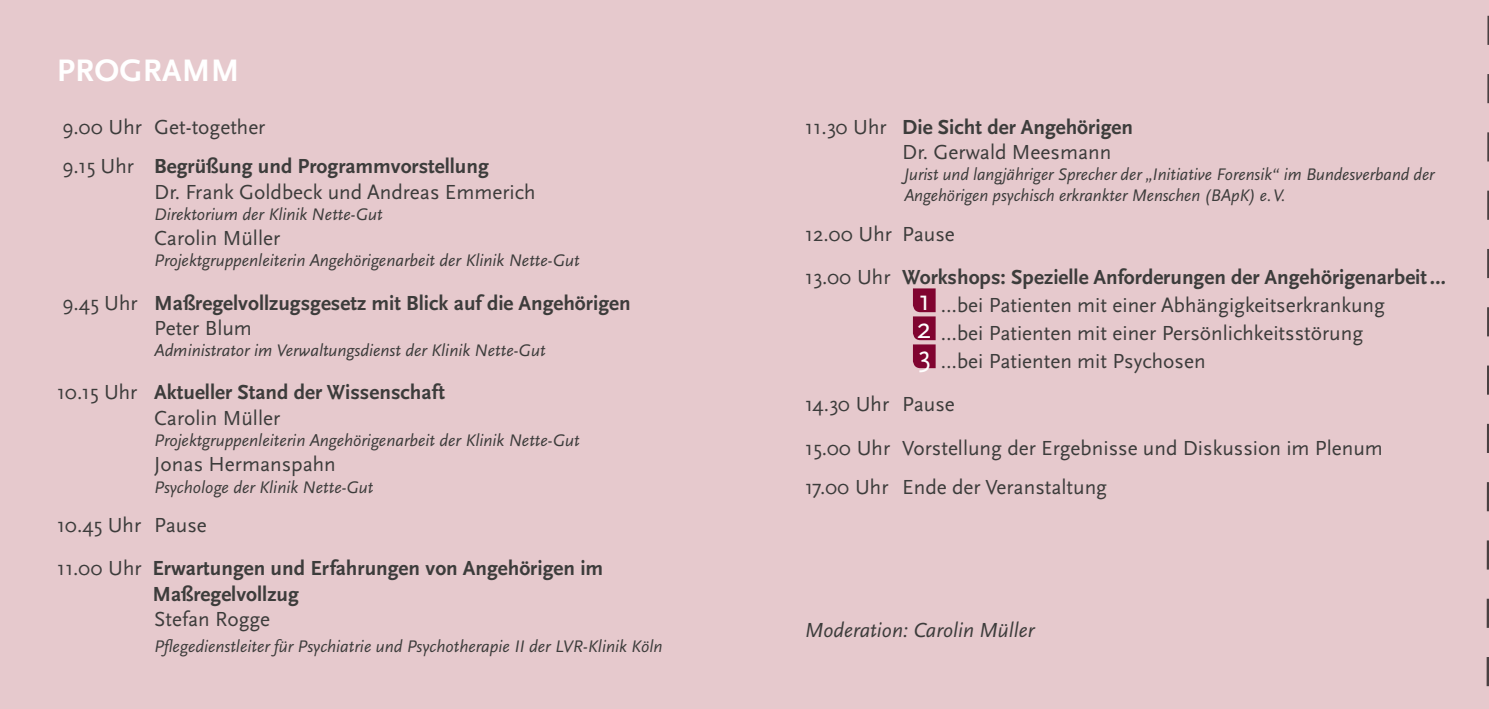
<style>
.page{position:relative;width:1489px;height:709px;background:#fff}
.page>*{position:absolute;margin:0;border:0;box-sizing:border-box;transform-origin:0 0}
.t1{font:700 32.5px "Scala Sans OT";letter-spacing:.01em;color:#fff}
.t2{font:21.25px/28px "Scala Sans OT";color:#3c3c3b}
.t3{font:700 21.25px/25.5px "Scala Sans OT";color:#3c3c3b}
.t4{font:italic 21.25px "Scala Sans OT";color:#3c3c3b}
.t5{font:italic 17.5px/21px "Scala Sans OT";color:#3c3c3b}
.s1{font-weight:400}
.s2{font-weight:700}
.s3{font-size:30px;color:#fff}
</style>
<div class="page">
<div style="left:0;top:0;width:1488px;height:709px;background:#e6c9cd"></div>
<svg style="left:912px;top:288px;width:23px;height:80px;background:#90244a"></svg>
<svg style="left:1486px;top:15px;width:2px;height:672px"></svg>
<h1 class="t1" style="left:57px;top:52px;width:184px">PROGRAMM</h1>
<p class="t3" style="left:62px;top:107px;width:428px;line-height:39.8px"><span class="s1">9.00 Uhr Get-together<br>9.15 Uhr</span> Begrüßung und Programmvorstellung</p>
<p class="t2" style="left:154px;top:178px;width:383px">Dr. Frank Goldbeck und Andreas Emmerich</p>
<p class="t5" style="left:154px;top:204px;width:230px">Direktorium der Klinik Nette-Gut</p>
<p class="t2" style="left:154px;top:225px;width:127px">Carolin Müller</p>
<p class="t5" style="left:154px;top:251px;width:427px">Projektgruppenleiterin Angehörigenarbeit der Klinik Nette-Gut</p>
<p class="t3" style="left:154px;top:290px;width:478px;text-indent:-92px"><span class="s1">9.45 Uhr</span> Maßregelvollzugsgesetz mit Blick auf die Angehörigen<br><span class="s1">Peter Blum</span></p>
<p class="t5" style="left:154px;top:340px;width:393px">Administrator im Verwaltungsdienst der Klinik Nette-Gut</p>
<p class="t3" style="left:154px;top:380px;width:292px;text-indent:-97px"><span class="s1">10.15 Uhr</span> Aktueller Stand der Wissenschaft<br><span class="s1">Carolin Müller</span></p>
<p class="t5" style="left:154px;top:430px;width:427px">Projektgruppenleiterin Angehörigenarbeit der Klinik Nette-Gut</p>
<p class="t2" style="left:154px;top:451px;width:183px">Jonas Hermanspahn</p>
<p class="t5" style="left:154px;top:476px;width:221px">Psychologe der Klinik Nette-Gut</p>
<p class="t3" style="left:57px;top:504px;width:548px;line-height:43.2px"><span class="s1">10.45 Uhr Pause<br>11.00 Uhr</span> Erwartungen und Erfahrungen von Angehörigen im</p>
<p class="t3" style="left:152px;top:581px;width:148px">Maßregelvollzug</p>
<p class="t2" style="left:154px;top:606px;width:117px">Stefan Rogge</p>
<p class="t5" style="left:154px;top:636px;width:509px">Pflegedienstleiter für Psychiatrie und Psychotherapie II der LVR-Klinik Köln</p>
<p class="t2" style="left:902px;top:114px;width:232px;line-height:25.5px;text-indent:-97px">11.30 Uhr <span class="s2">Die Sicht der Angehörigen<br></span>Dr. Gerwald Meesmann</p>
<p class="t5" style="left:904px;top:164px;width:532px">Jurist und langjähriger Sprecher der „Initiative Forensik“ im Bundesverband der<br>Angehörigen psychisch erkrankter Menschen (BApK) e.V.</p>
<p class="t3" style="left:804px;top:213px;width:642px;line-height:43.2px"><span class="s1">12.00 Uhr Pause<br>13.00 Uhr</span> Workshops: Spezielle Anforderungen der Angehörigenarbeit…</p>
<p class="t2" style="left:916px;top:292px;width:469px"><span class="s3">1</span> …bei Patienten mit einer Abhängigkeitserkrankung<br><span class="s3">2</span> …bei Patienten mit einer Persönlichkeitsstörung<br><span class="s3">3</span> …bei Patienten mit Psychosen</p>
<p class="t2" style="left:804px;top:383px;width:579px;line-height:43.2px">14.30 Uhr Pause<br>15.00 Uhr Vorstellung der Ergebnisse und Diskussion im Plenum</p>
<p class="t2" style="left:804px;top:474px;width:304px">17.00 Uhr Ende der Veranstaltung</p>
<p class="t4" style="left:804px;top:618px;width:231px">Moderation: Carolin Müller</p>
</div>
